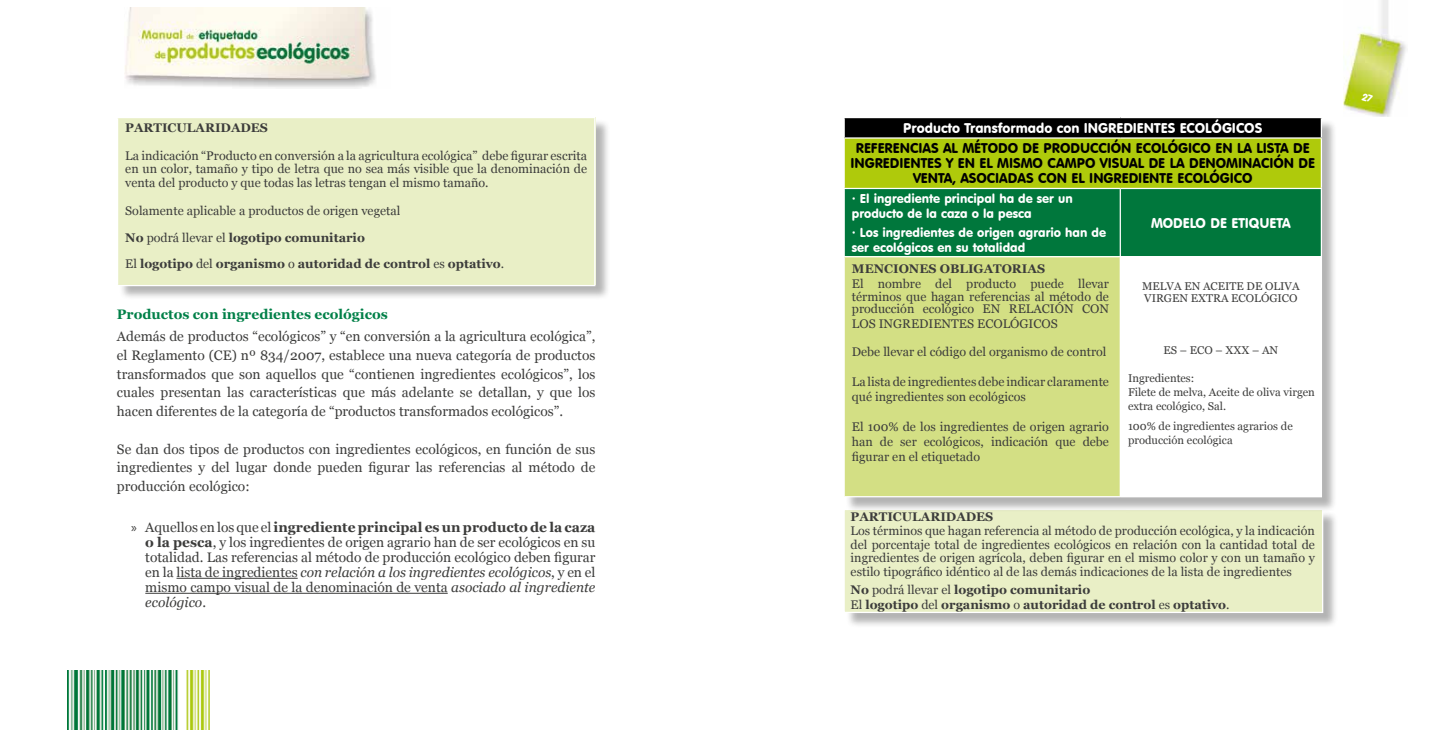
<style>
.page{position:relative;width:1439px;height:730px;background:#fff}
.page>*{position:absolute;margin:0;border:0;box-sizing:border-box;transform-origin:0 0}
.t1{font:13.75px/18.8px "Georgia";color:#3c3c3b;text-align:justify}
.t2{font:13.75px/15px "VAG Rounded BT";color:#000;text-align:center}
.t3{font:13.75px "VAG Rounded BT";color:#fff}
.t4{font:700 13.75px "Georgia";color:#008048}
.t5{font:12.5px/13.8px "Georgia";color:#3c3c3b;text-align:justify}
.t6{font:700 12.5px/26.2px "Georgia";color:#3c3c3b}
.t7{font:12.5px/15px "VAG Rounded BT";color:#fff}
.t8{font:11.25px/13.8px "Georgia";color:#3c3c3b}
.s1{font-weight:400}
.s2{font-family:"Myriad Pro"}
.s3{font-weight:700}
.s4{font-style:italic}
</style>
<div class="page">
<img style="left:124px;top:8px;width:252px;height:80px">
<img style="left:1344px;top:0;width:62px;height:117px">
<img style="left:68px;top:671px;width:141px;height:59px">
<div style="left:845px;top:511px;width:493px;height:118px;background:#000;opacity:.3"></div>
<div style="left:844px;top:509px;width:478px;height:103px;background:#e9efc6"></div>
<div style="left:843px;top:509px;width:480px;height:104px;border:1px solid #fff"></div>
<div style="left:119px;top:119px;width:492px;height:182px;background:#000;opacity:.3"></div>
<div style="left:845px;top:119px;width:492px;height:394px;background:#000;opacity:.3"></div>
<div style="left:844px;top:118px;width:477px;height:20px;background:#000"></div>
<div style="left:844px;top:138px;width:477px;height:50px;background:#afca0b"></div>
<div style="left:845px;top:189px;width:475px;height:67px;background:#00773c"></div>
<div style="left:844px;top:257px;width:276px;height:240px;background:#d3df84"></div>
<div style="left:1120px;top:257px;width:201px;height:240px;background:#fff"></div>
<svg style="left:844px;top:118px;width:1px;height:19px"></svg>
<svg style="left:1320px;top:118px;width:2px;height:19px"></svg>
<hr style="left:843px;top:257px;width:2px;height:239px;background:#fff">
<hr style="left:1119px;top:257px;width:2px;height:239px;background:#fff">
<hr style="left:1320px;top:257px;width:2px;height:239px;background:#fff">
<hr style="left:843px;top:496px;width:277px;height:1px;background:#fff">
<hr style="left:1120px;top:496px;width:202px;height:1px;background:#fff">
<hr style="left:843px;top:137px;width:277px;height:2px;background:#fff">
<hr style="left:843px;top:139px;width:2px;height:49px;background:#fff">
<hr style="left:1120px;top:137px;width:202px;height:2px;background:#fff">
<hr style="left:1320px;top:139px;width:2px;height:49px;background:#fff">
<hr style="left:843px;top:188px;width:277px;height:1px;background:#fff">
<hr style="left:1120px;top:188px;width:202px;height:1px;background:#fff">
<hr style="left:1119px;top:189px;width:2px;height:67px;background:#fff">
<hr style="left:1320px;top:189px;width:2px;height:67px;background:#fff">
<hr style="left:843px;top:256px;width:277px;height:1px;background:#fff">
<hr style="left:1120px;top:256px;width:202px;height:1px;background:#fff">
<hr style="left:176px;top:578px;width:122px;height:1px;background:#3c3c3b">
<hr style="left:145px;top:593px;width:303px;height:1px;background:#3c3c3b">
<div style="left:118px;top:118px;width:477px;height:168px;background:#e9efc6"></div>
<hr style="left:594px;top:118px;width:1px;height:167px;background:#fff">
<hr style="left:117px;top:285px;width:478px;height:1px;background:#fff">
<svg style="left:1361px;top:93px;width:12px;height:10px"></svg>
<p class="t6" style="left:125px;top:115px;width:144px">PARTICULARIDADES</p>
<p class="t5" style="left:125px;top:149px;width:463px">La indicación “Producto en conversión a la agricultura ecológica” debe figurar escrita en un color, tamaño y tipo de letra que no sea más visible que la denominación de venta del producto y que todas las letras tengan el mismo tamaño.</p>
<p class="t5" style="left:125px;top:204px;width:276px">Solamente aplicable a productos de origen vegetal</p>
<p class="t6" style="left:125px;top:225px;width:380px">No <span class="s1">podrá llevar el</span> logotipo comunitario<br><span class="s1">El</span> logotipo <span class="s1">del</span> organismo <span class="s1">o</span> autoridad de control <span class="s1">es</span> optativo<span class="s1">.</span></p>
<p class="t4" style="left:117px;top:306px;width:272px">Productos con ingredientes ecológicos</p>
<p class="t1" style="left:117px;top:327px;width:480px">Además de productos “ecológicos” y “en conversión a la agricultura ecológica”, el Reglamento (CE) nº 834/2007, establece una nueva categoría de productos transformados que son aquellos que “contienen ingredientes ecológicos”, los cuales presentan las características que más adelante se detallan, y que los hacen diferentes de la categoría de “productos transformados ecológicos”.</p>
<p class="t1" style="left:117px;top:440px;width:480px">Se dan dos tipos de productos con ingredientes ecológicos, en función de sus ingredientes y del lugar donde pueden figurar las referencias al método de producción ecológico:</p>
<p class="t1" style="left:145px;top:520px;width:452px;line-height:15px;text-indent:-14px"><span class="s2">»</span> Aquellos en los que el <span class="s3">ingrediente principal es un producto de la caza o la pesca</span>, y los ingredientes de origen agrario han de ser ecológicos en su totalidad. Las referencias al método de producción ecológico deben figurar en la lista de ingredientes <span class="s4">con relación a los ingredientes ecológicos</span>, y en el mismo campo visual de la denominación de venta <span class="s4">asociado al ingrediente ecológico</span>.</p>
<p class="t3" style="left:903px;top:119px;width:360px">Producto Transformado con INGREDIENTES ECOLÓGICOS</p>
<p class="t2" style="left:850px;top:141px;width:466px">REFERENCIAS AL MÉTODO DE PRODUCCIÓN ECOLÓGICO EN LA LISTA DE<br>INGREDIENTES Y EN EL MISMO CAMPO VISUAL DE LA DENOMINACIÓN DE<br>VENTA, ASOCIADAS CON EL INGREDIENTE ECOLÓGICO</p>
<p class="t7" style="left:852px;top:191px;width:222px">· El ingrediente principal ha de ser un producto de la caza o la pesca</p>
<p class="t7" style="left:852px;top:224px;width:256px">· Los ingredientes de origen agrario han de ser ecológicos en su totalidad</p>
<p class="t3" style="left:1151px;top:214px;width:141px">MODELO DE ETIQUETA</p>
<p class="t6" style="left:852px;top:256px;width:195px">MENCIONES OBLIGATORIAS</p>
<p class="t5" style="left:852px;top:278px;width:259px;line-height:12.5px">El nombre del producto puede llevar términos que hagan referencias al método de producción ecológico EN RELACIÓN CON</p>
<p class="t5" style="left:852px;top:311px;width:256px;line-height:27.4px">LOS INGREDIENTES ECOLÓGICOS<br>Debe llevar el código del organismo de control</p>
<p class="t5" style="left:852px;top:374px;width:259px;line-height:15px">La lista de ingredientes debe indicar claramente qué ingredientes son ecológicos</p>
<p class="t5" style="left:852px;top:419px;width:259px;line-height:15px">El 100% de los ingredientes de origen agrario han de ser ecológicos, indicación que debe figurar en el etiquetado</p>
<p class="t8" style="left:1142px;top:280px;width:159px;line-height:12.5px">MELVA EN ACEITE DE OLIVA<br>VIRGEN EXTRA ECOLÓGICO</p>
<p class="t8" style="left:1163px;top:343px;width:116px">ES – ECO – XXX – AN</p>
<p class="t8" style="left:1128px;top:372px;width:188px">Ingredientes:<br>Filete de melva, Aceite de oliva virgen extra ecológico, Sal.</p>
<p class="t8" style="left:1128px;top:419px;width:166px">100% de ingredientes agrarios de producción ecológica</p>
<p class="t6" style="left:850px;top:504px;width:144px">PARTICULARIDADES</p>
<p class="t5" style="left:850px;top:524px;width:466px">Los términos que hagan referencia al método de producción ecológica, y la indicación del porcentaje total de ingredientes ecológicos en relación con la cantidad total de ingredientes de origen agrícola, deben figurar en el mismo color y con un tamaño y estilo tipográfico idéntico al de las demás indicaciones de la lista de ingredientes</p>
<p class="t6" style="left:850px;top:582px;width:380px;line-height:15px">No <span class="s1">podrá llevar el</span> logotipo comunitario<br><span class="s1">El</span> logotipo <span class="s1">del</span> organismo <span class="s1">o</span> autoridad de control <span class="s1">es</span> optativo<span class="s1">.</span></p>
</div>
